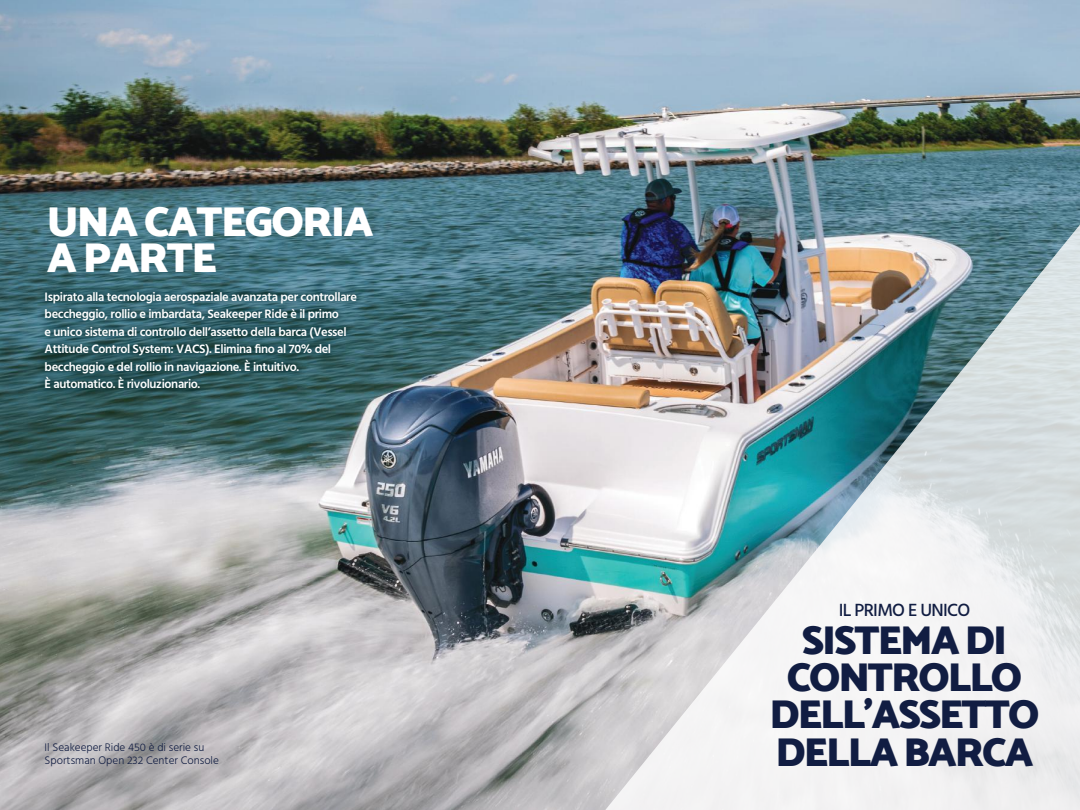
<style>
.page{position:relative;width:1080px;height:810px;background:#fff}
.page>*{position:absolute;margin:0;border:0;box-sizing:border-box;transform-origin:0 0}
.t1{font:900 42.5px/35.6px "Catamaran";letter-spacing:-.04em;color:#fff}
.t2{font:900 41px/37.4px "Catamaran";letter-spacing:-.05em;color:#111d42;text-align:center}
.t3{font:500 18.12px "Hind";letter-spacing:-.04em;color:#111d42}
.t4{font:600 12.5px/17.5px "Hind";letter-spacing:-.03em;color:#fff}
.t5{font:300 11.25px/13.5px "Hind";color:#111d42}
</style>
<div class="page">
<img style="left:0;top:0;width:1080px;height:810px">
<div style="left:38px;top:284px;width:326px;height:112px;background:#002a2f;opacity:.75"></div>
<img style="left:584px;top:193px;width:496px;height:617px">
<h1 class="t1" style="left:47px;top:204px;width:328px">UNA CATEGORIA<br>A PARTE</h1>
<p class="t4" style="left:45px;top:289px;width:314px">Ispirato alla tecnologia aerospaziale avanzata per controllare beccheggio, rollio e imbardata, Seakeeper Ride è il primo<br>e unico sistema di controllo dell’assetto della barca (Vessel Attitude Control System: VACS). Elimina fino al 70% del beccheggio e del rollio in navigazione. È intuitivo.<br>È automatico. È rivoluzionario.</p>
<p class="t5" style="left:45px;top:741px;width:176px">Il Seakeeper Ride 450 è di serie su<br>Sportsman Open 232 Center Console</p>
<h3 class="t3" style="left:839px;top:598px;width:133px">IL PRIMO E UNICO</h3>
<h2 class="t2" style="left:770px;top:621px;width:271px">SISTEMA DI<br>CONTROLLO<br>DELL’ASSETTO<br>DELLA BARCA</h2>
</div>
